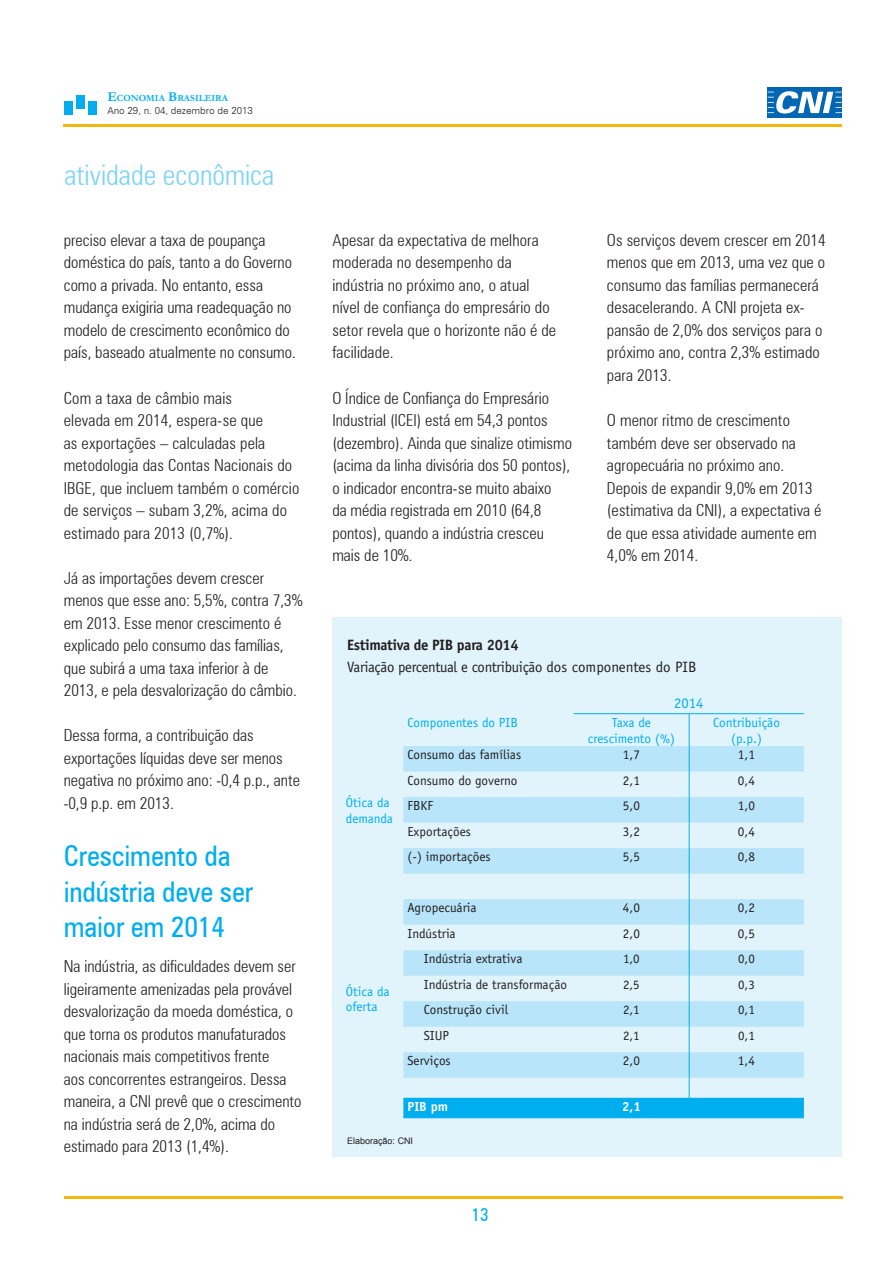
<style>
.page{position:relative;width:893px;height:1263px;background:#fff}
.page>*{position:absolute;margin:0;border:0;box-sizing:border-box;transform-origin:0 0}
.Sub_titulo{font:condensed 28.5px/35.2px "Zurich BT";letter-spacing:-.005em;color:#00aeef}
.t1{font:300 condensed 28.5px "Zurich BT";color:#7cd3f6}
.t2{font:condensed 18px "Zurich BT";color:#00aeef}
.corpo_geral{font:300 condensed 16.5px/22.5px "Zurich BT";color:#231f20}
.t3{font:15px "Officina Sans";letter-spacing:-.02em;color:#231f20}
.t4{font:700 15px "Officina Sans";letter-spacing:-.02em;color:#231f20}
.t5{font:14.7px "Officina Sans";color:#00aeef}
.t6{font:13.2px "Officina Sans";color:#231f20}
.t7{font:13.2px/15.9px "Officina Sans";color:#00aeef;text-align:center}
.t8{font:13.2px/15.9px "Officina Sans";letter-spacing:-.02em;color:#00aeef}
.t9{font:700 13.2px "Officina Sans";color:#fff}
.t10{font:12.9px "Officina Sans";color:#231f20}
.t11{font:300 9.75px "Zurich BT";color:#231f20}
.t12{font:700 9.45px "Garamond";color:#00aeef}
.t13{font:9px "Arial";color:#231f20}
.s1{font-size:13.5px}
</style>
<div class="page">
<hr style="left:64px;top:1196px;width:779px;height:3px;background:#f2b70f">
<hr style="left:64px;top:124px;width:778px;height:2px;background:#f2b70f">
<div style="left:768px;top:87px;width:74px;height:30px;background:#0166b3"></div>
<svg style="left:768px;top:91px;width:74px;height:23px"></svg>
<div style="left:64px;top:101px;width:9px;height:14px;background:#00aeef"></div>
<div style="left:76px;top:95px;width:9px;height:14px;background:#00aeef"></div>
<div style="left:88px;top:101px;width:9px;height:14px;background:#00aeef"></div>
<div style="left:332px;top:618px;width:510px;height:539px;background:#e1f4fc"></div>
<hr style="left:689px;top:713px;width:115px;height:1px;background:#00aeef">
<hr style="left:689px;top:714px;width:1px;height:32px;background:#00aeef">
<hr style="left:574px;top:713px;width:115px;height:1px;background:#00aeef">
<svg style="left:403px;top:746px;width:401px;height:372px"></svg>
<p class="t12" style="left:107px;top:92px;width:122px"><span class="s1">E</span>CONOMIA <span class="s1">B</span>RASILEIRA</p>
<p class="t11" style="left:107px;top:105px;width:147px">Ano 29, n. 04, dezembro de 2013</p>
<p class="t1" style="left:64px;top:158px;width:211px">atividade econômica</p>
<p class="corpo_geral" style="left:64px;top:229px;width:234px">preciso elevar a taxa de poupança doméstica do país, tanto a do Governo como a privada. No entanto, essa mudança exigiria uma readequação no modelo de crescimento econômico do país, baseado atualmente no consumo.</p>
<p class="corpo_geral" style="left:64px;top:386px;width:237px">Com a taxa de câmbio mais<br>elevada em 2014, espera-se que<br>as exportações – calculadas pela metodologia das Contas Nacionais do<br>IBGE, que incluem também o comércio de serviços – subam 3,2%, acima do estimado para 2013 (0,7%).</p>
<p class="corpo_geral" style="left:64px;top:566px;width:240px">Já as importações devem crescer menos que esse ano: 5,5%, contra 7,3% em 2013. Esse menor crescimento é explicado pelo consumo das famílias, que subirá a uma taxa inferior à de 2013, e pela desvalorização do câmbio.</p>
<p class="corpo_geral" style="left:64px;top:724px;width:238px">Dessa forma, a contribuição das exportações líquidas deve ser menos negativa no próximo ano: -0,4 p.p., ante -0,9 p.p. em 2013.</p>
<p class="Sub_titulo" style="left:64px;top:838px;width:191px">Crescimento da indústria deve ser maior em 2014</p>
<p class="corpo_geral" style="left:64px;top:955px;width:239px">Na indústria, as dificuldades devem ser ligeiramente amenizadas pela provável desvalorização da moeda doméstica, o que torna os produtos manufaturados nacionais mais competitivos frente<br>aos concorrentes estrangeiros. Dessa maneira, a CNI prevê que o crescimento na indústria será de 2,0%, acima do estimado para 2013 (1,4%).</p>
<p class="corpo_geral" style="left:332px;top:229px;width:225px">Apesar da expectativa de melhora moderada no desempenho da indústria no próximo ano, o atual nível de confiança do empresário do setor revela que o horizonte não é de facilidade.</p>
<p class="corpo_geral" style="left:332px;top:386px;width:241px">O Índice de Confiança do Empresário Industrial (ICEI) está em 54,3 pontos (dezembro). Ainda que sinalize otimismo (acima da linha divisória dos 50 pontos), o indicador encontra-se muito abaixo<br>da média registrada em 2010 (64,8 pontos), quando a indústria cresceu mais de 10%.</p>
<p class="corpo_geral" style="left:607px;top:229px;width:220px">Os serviços devem crescer em 2014 menos que em 2013, uma vez que o consumo das famílias permanecerá desacelerando. A CNI projeta ex&shy;pansão de 2,0% dos serviços para o próximo ano, contra 2,3% estimado para 2013.</p>
<p class="corpo_geral" style="left:607px;top:409px;width:216px">O menor ritmo de crescimento também deve ser observado na agropecuária no próximo ano.<br>Depois de expandir 9,0% em 2013 (estimativa da CNI), a expectativa é de que essa atividade aumente em<br>4,0% em 2014.</p>
<p class="t4" style="left:347px;top:635px;width:173px">Estimativa de PIB para 2014</p>
<p class="t3" style="left:347px;top:658px;width:351px">Variação percentual e contribuição dos componentes do PIB</p>
<p class="t5" style="left:674px;top:694px;width:31px">2014</p>
<p class="t8" style="left:346px;top:794px;width:48px">Ótica da demanda</p>
<p class="t7" style="left:346px;top:983px;width:45px;text-align:left">Ótica da oferta</p>
<p class="t7" style="left:407px;top:714px;width:112px">Componentes do PIB</p>
<p class="t7" style="left:588px;top:714px;width:88px">Taxa de crescimento (%)</p>
<p class="t7" style="left:713px;top:714px;width:68px">Contribuição (p.p.)</p>
<p class="t6" style="left:407px;top:747px;width:115px">Consumo das famílias</p>
<p class="t6" style="left:623px;top:747px;width:19px">1,7</p>
<p class="t6" style="left:738px;top:747px;width:19px">1,1</p>
<p class="t6" style="left:407px;top:773px;width:111px">Consumo do governo</p>
<p class="t6" style="left:623px;top:773px;width:19px">2,1</p>
<p class="t6" style="left:738px;top:773px;width:19px">0,4</p>
<p class="t6" style="left:407px;top:798px;width:27px">FBKF</p>
<p class="t6" style="left:623px;top:798px;width:19px">5,0</p>
<p class="t6" style="left:738px;top:798px;width:19px">1,0</p>
<p class="t6" style="left:407px;top:824px;width:65px">Exportações</p>
<p class="t6" style="left:623px;top:824px;width:19px">3,2</p>
<p class="t6" style="left:738px;top:824px;width:19px">0,4</p>
<p class="t6" style="left:407px;top:849px;width:85px">(-) importações</p>
<p class="t6" style="left:623px;top:849px;width:19px">5,5</p>
<p class="t6" style="left:738px;top:849px;width:19px">0,8</p>
<p class="t6" style="left:407px;top:900px;width:70px">Agropecuária</p>
<p class="t6" style="left:623px;top:900px;width:19px">4,0</p>
<p class="t6" style="left:738px;top:900px;width:19px">0,2</p>
<p class="t6" style="left:407px;top:926px;width:50px">Indústria</p>
<p class="t6" style="left:623px;top:926px;width:19px">2,0</p>
<p class="t6" style="left:738px;top:926px;width:19px">0,5</p>
<p class="t6" style="left:424px;top:951px;width:100px">Indústria extrativa</p>
<p class="t10" style="left:623px;top:951px;width:18px">1,0</p>
<p class="t10" style="left:738px;top:951px;width:18px">0,0</p>
<p class="t6" style="left:424px;top:977px;width:145px">Indústria de transformação</p>
<p class="t10" style="left:623px;top:977px;width:18px">2,5</p>
<p class="t10" style="left:738px;top:977px;width:18px">0,3</p>
<p class="t6" style="left:424px;top:1002px;width:86px">Construção civil</p>
<p class="t10" style="left:623px;top:1002px;width:18px">2,1</p>
<p class="t10" style="left:738px;top:1002px;width:18px">0,1</p>
<p class="t6" style="left:424px;top:1028px;width:27px">SIUP</p>
<p class="t10" style="left:623px;top:1028px;width:18px">2,1</p>
<p class="t10" style="left:738px;top:1028px;width:18px">0,1</p>
<p class="t6" style="left:407px;top:1053px;width:45px">Serviços</p>
<p class="t6" style="left:623px;top:1053px;width:19px">2,0</p>
<p class="t6" style="left:738px;top:1053px;width:19px">1,4</p>
<p class="t9" style="left:407px;top:1099px;width:42px">PIB pm</p>
<p class="t9" style="left:622px;top:1099px;width:20px">2,1</p>
<p class="t13" style="left:347px;top:1135px;width:68px">Elaboração: CNI</p>
<p class="t2" style="left:472px;top:1204px;width:19px">13</p>
</div>
